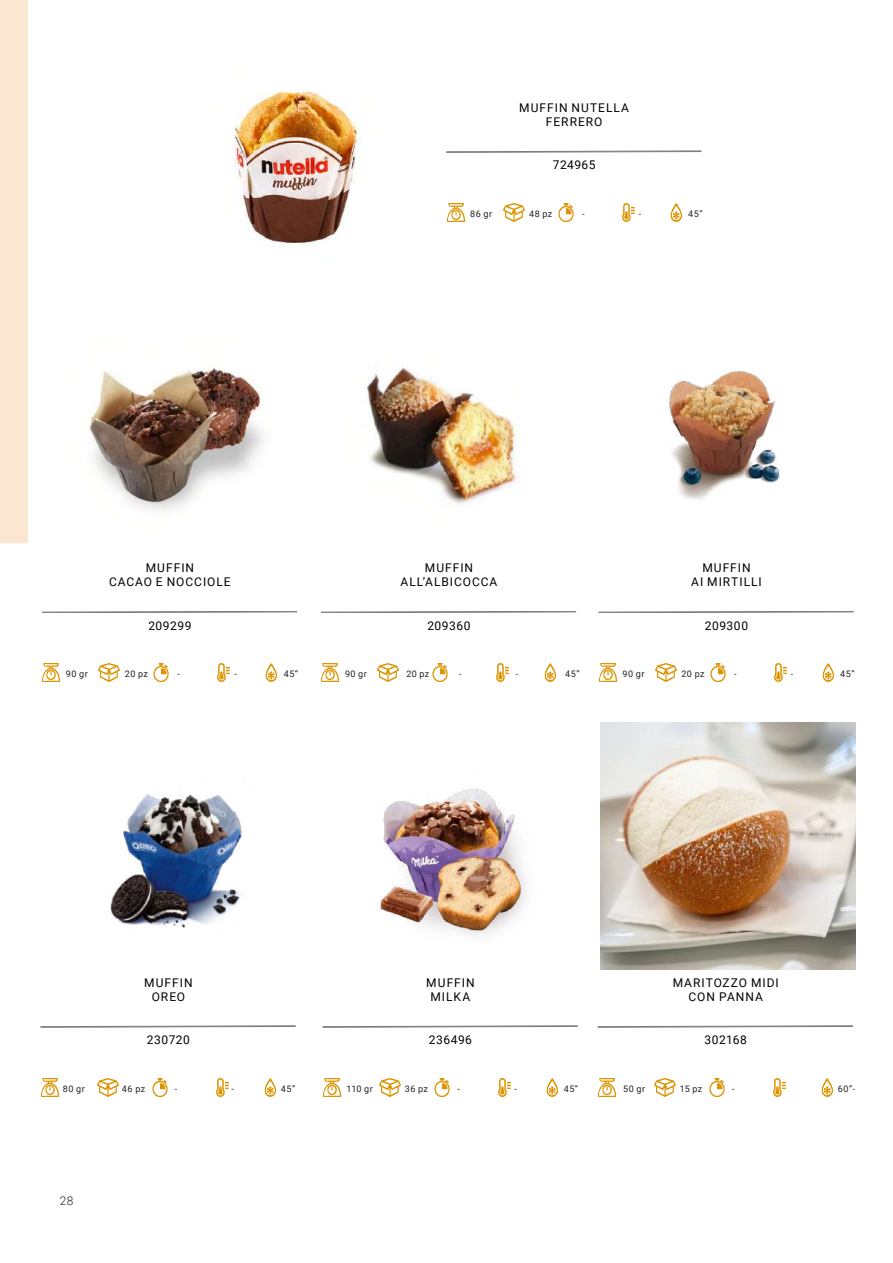
<style>
.page{position:relative;width:893px;height:1263px;background:#fff}
.page>*{position:absolute;margin:0;border:0;box-sizing:border-box;transform-origin:0 0}
.t1{font:12px/14.4px "Roboto";letter-spacing:.08em;color:#000;text-align:center}
.t2{font:900 12px "Roboto";color:#464748}
.t3{font:300 12px "Roboto";color:#231f20}
.t4{font:9px "Roboto";letter-spacing:.055em;color:#231f20}
</style>
<div class="page">
<img style="left:88px;top:366px;width:176px;height:147px">
<img style="left:380px;top:788px;width:146px;height:148px">
<img style="left:234px;top:90px;width:128px;height:156px">
<img style="left:108px;top:794px;width:134px;height:134px">
<img style="left:669px;top:371px;width:111px;height:129px">
<img style="left:366px;top:365px;width:154px;height:139px">
<img style="left:43px;top:664px;width:234px;height:17px">
<svg style="left:42px;top:611px;width:255px;height:2px"></svg>
<img style="left:322px;top:664px;width:234px;height:17px">
<svg style="left:321px;top:611px;width:255px;height:2px"></svg>
<img style="left:599px;top:664px;width:234px;height:17px">
<svg style="left:598px;top:611px;width:256px;height:2px"></svg>
<img style="left:41px;top:1078px;width:234px;height:18px">
<svg style="left:40px;top:1026px;width:256px;height:1px"></svg>
<img style="left:447px;top:203px;width:234px;height:18px">
<svg style="left:446px;top:151px;width:255px;height:1px"></svg>
<img style="left:323px;top:1078px;width:234px;height:18px">
<svg style="left:322px;top:1026px;width:256px;height:1px"></svg>
<img style="left:599px;top:1078px;width:233px;height:18px">
<svg style="left:598px;top:1026px;width:255px;height:1px"></svg>
<img style="left:600px;top:722px;width:256px;height:248px">
<p class="t1" style="left:519px;top:100px;width:111px">MUFFIN NUTELLA<br>FERRERO</p>
<p class="t1" style="left:553px;top:157px;width:44px">724965</p>
<p class="t4" style="left:470px;top:207px;width:23px">86 gr</p>
<p class="t4" style="left:529px;top:207px;width:25px">48 pz</p>
<p class="t4" style="left:582px;top:207px;width:4px">-</p>
<p class="t4" style="left:639px;top:207px;width:4px">-</p>
<p class="t4" style="left:688px;top:207px;width:16px">45”</p>
<p class="t1" style="left:109px;top:560px;width:123px">MUFFIN<br>CACAO E NOCCIOLE</p>
<p class="t1" style="left:148px;top:618px;width:45px">209299</p>
<p class="t4" style="left:66px;top:668px;width:23px">90 gr</p>
<p class="t4" style="left:125px;top:668px;width:25px">20 pz</p>
<p class="t4" style="left:178px;top:668px;width:4px">-</p>
<p class="t4" style="left:234px;top:668px;width:4px">-</p>
<p class="t4" style="left:284px;top:668px;width:16px">45”</p>
<p class="t1" style="left:400px;top:560px;width:98px">MUFFIN<br>ALL’ALBICOCCA</p>
<p class="t1" style="left:427px;top:618px;width:45px">209360</p>
<p class="t1" style="left:691px;top:560px;width:72px">MUFFIN<br>AI MIRTILLI</p>
<p class="t1" style="left:705px;top:618px;width:45px">209300</p>
<p class="t4" style="left:345px;top:668px;width:23px">90 gr</p>
<p class="t4" style="left:406px;top:668px;width:25px">20 pz</p>
<p class="t4" style="left:459px;top:668px;width:4px">-</p>
<p class="t4" style="left:516px;top:668px;width:4px">-</p>
<p class="t4" style="left:565px;top:668px;width:16px">45”</p>
<p class="t4" style="left:622px;top:668px;width:23px">90 gr</p>
<p class="t4" style="left:681px;top:668px;width:25px">20 pz</p>
<p class="t4" style="left:734px;top:668px;width:4px">-</p>
<p class="t4" style="left:791px;top:668px;width:4px">-</p>
<p class="t4" style="left:840px;top:668px;width:16px">45”</p>
<p class="t1" style="left:144px;top:975px;width:50px">MUFFIN<br>OREO</p>
<p class="t1" style="left:147px;top:1032px;width:44px">230720</p>
<p class="t1" style="left:426px;top:975px;width:50px">MUFFIN<br>MILKA</p>
<p class="t1" style="left:429px;top:1032px;width:45px">236496</p>
<p class="t1" style="left:673px;top:975px;width:107px">MARITOZZO MIDI<br>CON PANNA</p>
<p class="t1" style="left:705px;top:1032px;width:44px">302168</p>
<p class="t4" style="left:63px;top:1083px;width:23px">80 gr</p>
<p class="t4" style="left:122px;top:1083px;width:25px">46 pz</p>
<p class="t4" style="left:175px;top:1083px;width:4px">-</p>
<p class="t4" style="left:232px;top:1083px;width:4px">-</p>
<p class="t4" style="left:281px;top:1083px;width:16px">45”</p>
<p class="t4" style="left:346px;top:1083px;width:28px">110 gr</p>
<p class="t4" style="left:405px;top:1083px;width:25px">36 pz</p>
<p class="t4" style="left:458px;top:1083px;width:4px">-</p>
<p class="t4" style="left:514px;top:1083px;width:4px">-</p>
<p class="t4" style="left:564px;top:1083px;width:16px">45”</p>
<p class="t2" style="left:59px;top:1190px;width:16px">28</p>
<p class="t3" style="left:60px;top:1192px;width:15px">28</p>
<p class="t4" style="left:623px;top:1082px;width:23px">50 gr</p>
<p class="t4" style="left:680px;top:1082px;width:24px">15 pz</p>
<p class="t4" style="left:732px;top:1082px;width:4px">-</p>
<p class="t4" style="left:838px;top:1082px;width:19px">60”-</p>
</div>
